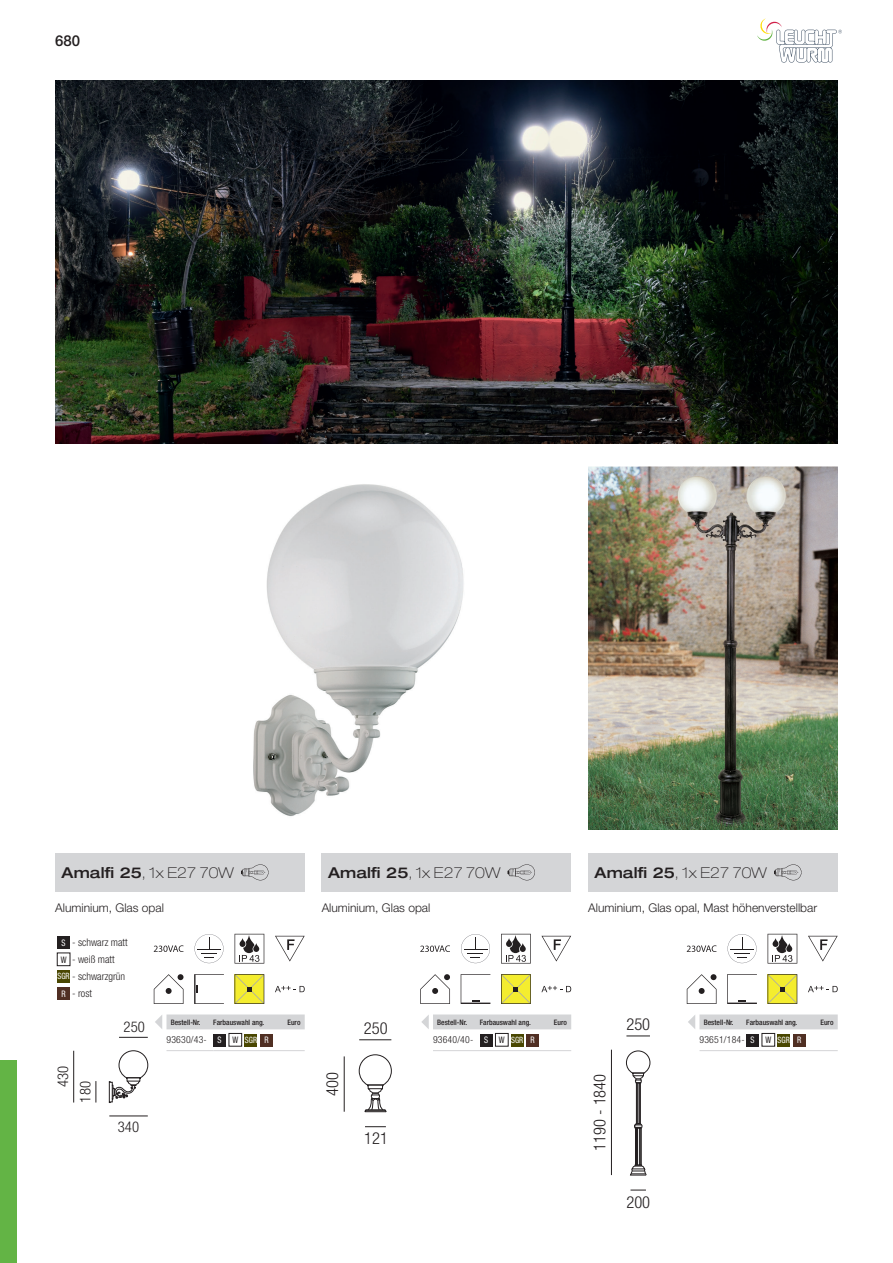
<style>
.page{position:relative;width:893px;height:1263px;background:#fff}
.page>*{position:absolute;margin:0;border:0;box-sizing:border-box;transform-origin:0 0}
.t1{font:300 condensed 16.5px "Helvetica Neue LT Pro";color:#231f20}
.t2{font:100 expanded 15px "Helvetica Neue LT Pro";letter-spacing:.01em;color:#231f20}
.t3{font:500 15px "Helvetica Neue LT Pro";color:#231f20}
.t4{font:300 condensed 14.7px/22.2px "Helvetica Neue LT Pro";color:#231f20}
.t5{font:300 12px "Helvetica Neue LT Pro";color:#231f20}
.t6{font:300 condensed 10.5px "Helvetica Neue LT Pro";color:#231f20}
.t7{font:300 condensed 9.75px "Helvetica Neue LT Pro";letter-spacing:.02em;color:#231f20}
.t8{font:500 condensed 7.5px "Helvetica Neue LT Pro";color:#231f20}
.s1{font-weight:500}
.s2{font-weight:400;font-size:9px;color:#fff}
.s3{font-weight:400;font-size:9px}
.s4{font-weight:400;font-size:8.7px;color:#fff}
</style>
<div class="page">
<svg style="left:275px;top:986px;width:30px;height:6px"></svg>
<svg style="left:541px;top:986px;width:30px;height:6px"></svg>
<svg style="left:808px;top:986px;width:30px;height:6px"></svg>
<svg style="left:235px;top:974px;width:29px;height:30px"></svg>
<svg style="left:501px;top:974px;width:30px;height:30px"></svg>
<svg style="left:767px;top:974px;width:30px;height:30px"></svg>
<svg style="left:194px;top:974px;width:30px;height:30px"></svg>
<svg style="left:461px;top:974px;width:29px;height:30px"></svg>
<svg style="left:727px;top:974px;width:30px;height:30px"></svg>
<svg style="left:154px;top:974px;width:29px;height:30px"></svg>
<svg style="left:420px;top:974px;width:30px;height:30px"></svg>
<svg style="left:687px;top:974px;width:29px;height:30px"></svg>
<svg style="left:275px;top:936px;width:30px;height:26px"></svg>
<svg style="left:541px;top:936px;width:30px;height:26px"></svg>
<svg style="left:808px;top:936px;width:30px;height:26px"></svg>
<svg style="left:235px;top:934px;width:29px;height:30px"></svg>
<svg style="left:501px;top:934px;width:30px;height:30px"></svg>
<svg style="left:767px;top:934px;width:30px;height:30px"></svg>
<svg style="left:195px;top:934px;width:28px;height:29px"></svg>
<svg style="left:461px;top:934px;width:29px;height:29px"></svg>
<svg style="left:727px;top:934px;width:29px;height:29px"></svg>
<svg style="left:154px;top:945px;width:29px;height:7px"></svg>
<svg style="left:420px;top:945px;width:30px;height:7px"></svg>
<svg style="left:687px;top:945px;width:29px;height:7px"></svg>
<svg style="left:757px;top:18px;width:85px;height:45px"></svg>
<div style="left:0;top:1060px;width:17px;height:203px;background:#63b445"></div>
<div style="left:588px;top:853px;width:250px;height:38px;background:#d4d5d7"></div>
<div style="left:322px;top:853px;width:249px;height:38px;background:#d4d5d7"></div>
<div style="left:55px;top:853px;width:250px;height:38px;background:#d4d5d7"></div>
<svg style="left:774px;top:864px;width:27px;height:16px"></svg>
<svg style="left:507px;top:864px;width:28px;height:16px"></svg>
<svg style="left:241px;top:864px;width:27px;height:16px"></svg>
<div style="left:155px;top:1015px;width:150px;height:14px;background:#d4d5d7"></div>
<hr style="left:166px;top:1050px;width:47px;height:1px;background:#d4d5d7">
<hr style="left:213px;top:1050px;width:92px;height:1px;background:#d4d5d7">
<div style="left:213px;top:1034px;width:13px;height:12px;background:#231f20"></div>
<div style="left:229px;top:1033px;width:13px;height:13px;border:1px solid #231f20"></div>
<div style="left:245px;top:1034px;width:12px;height:12px;background:#4a4701"></div>
<div style="left:260px;top:1034px;width:13px;height:12px;background:#502f23"></div>
<div style="left:421px;top:1015px;width:150px;height:14px;background:#d4d5d7"></div>
<hr style="left:433px;top:1050px;width:138px;height:1px;background:#d4d5d7">
<div style="left:480px;top:1034px;width:12px;height:12px;background:#231f20"></div>
<div style="left:495px;top:1033px;width:13px;height:13px;border:1px solid #231f20"></div>
<div style="left:511px;top:1034px;width:13px;height:12px;background:#4a4701"></div>
<div style="left:526px;top:1034px;width:13px;height:12px;background:#502f23"></div>
<div style="left:688px;top:1015px;width:150px;height:14px;background:#d4d5d7"></div>
<hr style="left:699px;top:1050px;width:139px;height:1px;background:#d4d5d7">
<div style="left:746px;top:1034px;width:13px;height:12px;background:#231f20"></div>
<div style="left:762px;top:1033px;width:13px;height:13px;border:1px solid #231f20"></div>
<div style="left:777px;top:1034px;width:13px;height:12px;background:#4a4701"></div>
<div style="left:793px;top:1034px;width:13px;height:12px;background:#502f23"></div>
<img style="left:55px;top:81px;width:783px;height:363px">
<img style="left:253px;top:484px;width:211px;height:333px">
<img style="left:588px;top:467px;width:249px;height:363px">
<svg style="left:109px;top:1050px;width:39px;height:53px"></svg>
<svg style="left:96px;top:1081px;width:1px;height:22px"></svg>
<hr style="left:73px;top:1051px;width:1px;height:52px;background:#231f20">
<svg style="left:119px;top:1037px;width:29px;height:1px"></svg>
<hr style="left:109px;top:1116px;width:39px;height:1px;background:#231f20">
<svg style="left:359px;top:1054px;width:33px;height:58px"></svg>
<hr style="left:359px;top:1039px;width:32px;height:1px;background:#231f20">
<hr style="left:344px;top:1056px;width:1px;height:56px;background:#231f20">
<svg style="left:365px;top:1126px;width:21px;height:1px"></svg>
<div style="left:636px;top:1083px;width:5px;height:41px;border:1px solid #231f20"></div>
<svg style="left:626px;top:1050px;width:24px;height:33px"></svg>
<svg style="left:630px;top:1123px;width:17px;height:68px"></svg>
<svg style="left:626px;top:1036px;width:24px;height:1px"></svg>
<hr style="left:611px;top:1050px;width:1px;height:125px;background:#231f20">
<div style="left:57px;top:936px;width:13px;height:13px;background:#231f20"></div>
<div style="left:57px;top:953px;width:13px;height:13px;border:1px solid #231f20"></div>
<div style="left:57px;top:970px;width:13px;height:13px;background:#4a4701"></div>
<div style="left:57px;top:987px;width:13px;height:13px;background:#502f23"></div>
<h2 class="t3" style="left:55px;top:35px;width:27px">680</h2>
<h2 class="t2" style="left:62px;top:864px;width:174px"><span class="s1">Amalfi 25</span>, 1x E27 70W</h2>
<h2 class="t2" style="left:328px;top:864px;width:174px"><span class="s1">Amalfi 25</span>, 1x E27 70W</h2>
<h2 class="t2" style="left:595px;top:864px;width:174px"><span class="s1">Amalfi 25</span>, 1x E27 70W</h2>
<h3 class="t5" style="left:55px;top:904px;width:110px">Aluminium, Glas opal</h3>
<h3 class="t5" style="left:322px;top:904px;width:110px">Aluminium, Glas opal</h3>
<h3 class="t5" style="left:588px;top:904px;width:230px">Aluminium, Glas opal, Mast höhenverstellbar</h3>
<h3 class="t6" style="left:62px;top:939px;width:68px"><span class="s2">S</span> - schwarz matt</h3>
<h3 class="t6" style="left:61px;top:956px;width:55px"><span class="s3">W</span> - weiß matt</h3>
<h3 class="t6" style="left:58px;top:973px;width:69px"><span class="s4">SGR</span> - schwarzgrün</h3>
<h3 class="t6" style="left:62px;top:990px;width:32px"><span class="s2">R</span> - rost</h3>
<h3 class="t4" style="left:53px;top:1103px;width:38px;text-indent:15px;rotate:-90deg">430<br>180</h3>
<h3 class="t4" style="left:124px;top:1017px;width:23px">250</h3>
<h3 class="t4" style="left:118px;top:1117px;width:23px">340</h3>
<p class="t8" style="left:171px;top:1019px;width:31px">Bestell-Nr.</p>
<p class="t8" style="left:213px;top:1019px;width:53px">Farbauswahl ang.</p>
<p class="t8" style="left:287px;top:1019px;width:15px">Euro</p>
<h3 class="t7" style="left:166px;top:1036px;width:104px">93630/43- <span class="s2">S</span> <span class="s3">W</span> <span class="s4">SGR</span> <span class="s2">R</span></h3>
<h1 class="t1" style="left:326px;top:1096px;width:25px;rotate:-90deg">400</h1>
<h1 class="t1" style="left:364px;top:1022px;width:25px">250</h1>
<h1 class="t1" style="left:364px;top:1132px;width:25px">121</h1>
<p class="t8" style="left:437px;top:1019px;width:31px">Bestell-Nr.</p>
<p class="t8" style="left:480px;top:1019px;width:53px">Farbauswahl ang.</p>
<p class="t8" style="left:554px;top:1019px;width:15px">Euro</p>
<h3 class="t7" style="left:433px;top:1036px;width:103px">93640/40- <span class="s2">S</span> <span class="s3">W</span> <span class="s4">SGR</span> <span class="s2">R</span></h3>
<h1 class="t1" style="left:594px;top:1151px;width:78px;rotate:-90deg">1190 - 1840</h1>
<h1 class="t1" style="left:626px;top:1018px;width:25px">250</h1>
<h1 class="t1" style="left:626px;top:1196px;width:25px">200</h1>
<p class="t8" style="left:704px;top:1019px;width:31px">Bestell-Nr.</p>
<p class="t8" style="left:746px;top:1019px;width:53px">Farbauswahl ang.</p>
<p class="t8" style="left:820px;top:1019px;width:15px">Euro</p>
<h3 class="t7" style="left:699px;top:1036px;width:103px">93651/184- <span class="s2">S</span> <span class="s3">W</span> <span class="s4">SGR</span> <span class="s2">R</span></h3>
</div>
